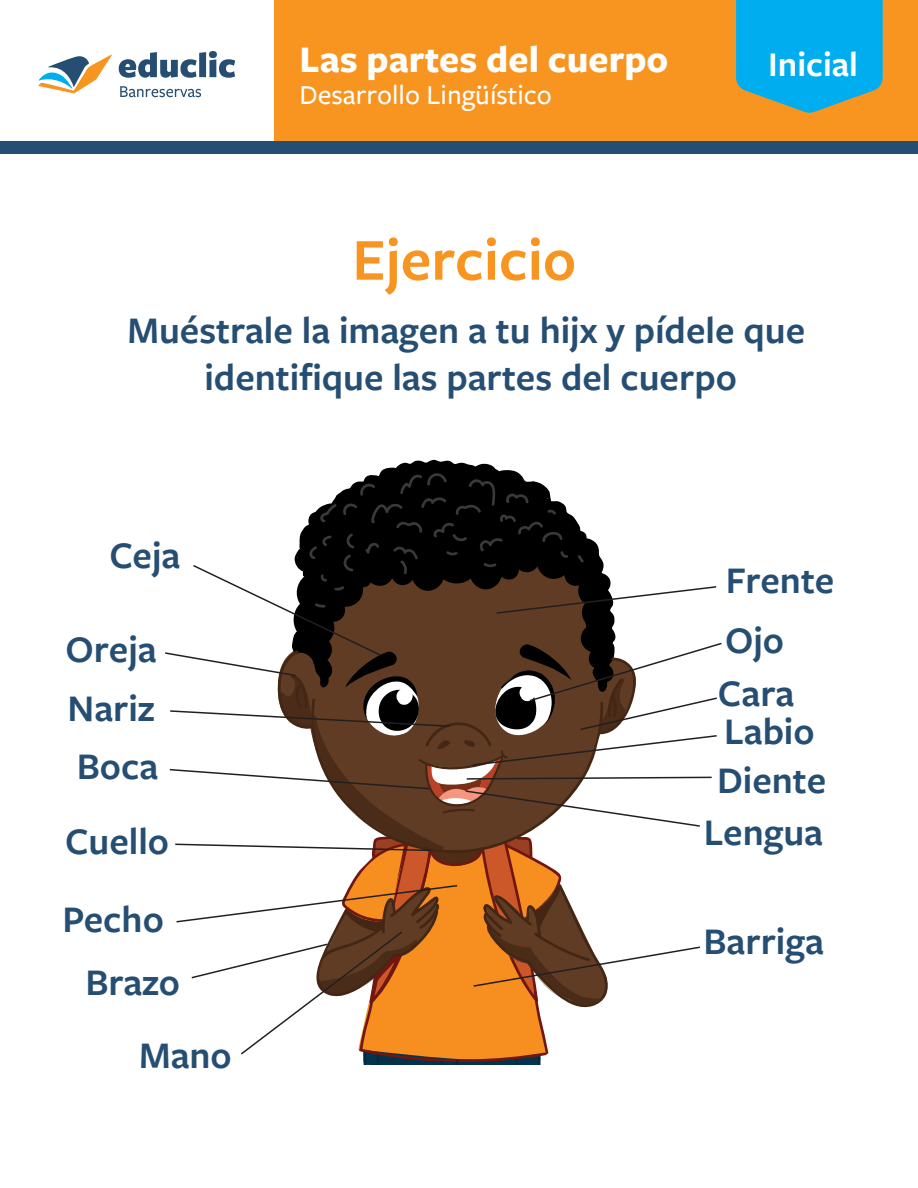
<style>
.page{position:relative;width:918px;height:1188px;background:#fff}
.page>*{position:absolute;margin:0;border:0;box-sizing:border-box;transform-origin:0 0}
.t1{font:600 61.5px "Freight Sans Pro";color:#f89420}
.t2{font:600 39px/58.5px "Freight Sans Pro";color:#264e72}
.t3{font:700 39px "Freight Sans Pro";color:#fff}
.t4{font:600 36px "Freight Sans Pro";color:#fff}
.t5{font:500 28.5px "Freight Sans Pro";color:#fff}
</style>
<div class="page">
<div style="left:0;top:0;width:918px;height:143px;background:#f89420"></div>
<div style="left:0;top:0;width:274px;height:151px;background:#fff"></div>
<svg style="left:38px;top:54px;width:74px;height:39px"></svg>
<svg style="left:119px;top:51px;width:116px;height:27px"></svg>
<svg style="left:120px;top:86px;width:81px;height:11px"></svg>
<div style="left:0;top:141px;width:918px;height:12px;background:#264e72"></div>
<svg style="left:736px;top:0;width:147px;height:113px"></svg>
<svg style="left:380px;top:460px;width:137px;height:12px;fill:#000"></svg>
<svg style="left:165px;top:472px;width:557px;height:592px"></svg>
<p class="t3" style="left:299px;top:32px;width:370px">Las partes del cuerpo</p>
<p class="t5" style="left:299px;top:76px;width:254px">Desarrollo Lingüístico</p>
<p class="t4" style="left:768px;top:39px;width:91px">Inicial</p>
<h1 class="t1" style="left:352px;top:218px;width:225px">Ejercicio</h1>
<p class="t2" style="left:127px;top:305px;width:679px;line-height:46.8px;text-align:center">Muéstrale la imagen a tu hijx y pídele que identifique las partes del cuerpo</p>
<p class="t2" style="left:109px;top:524px;width:72px">Ceja</p>
<p class="t2" style="left:66px;top:618px;width:94px;text-align:justify">Oreja Nariz Boca</p>
<p class="t2" style="left:62px;top:801px;width:108px;line-height:78.3px">Cuello<br>Pecho</p>
<p class="t2" style="left:139px;top:945px;width:94px;line-height:72.9px;text-indent:-54px">Brazo<br>Mano</p>
<p class="t2" style="left:725px;top:549px;width:111px;line-height:59.8px">Frente<br>Ojo</p>
<p class="t2" style="left:718px;top:673px;width:98px;line-height:38px">Cara<br>Labio</p>
<p class="t2" style="left:704px;top:753px;width:124px;line-height:51.4px;text-align:center">Diente<br>Lengua</p>
<p class="t2" style="left:704px;top:911px;width:122px">Barriga</p>
</div>
